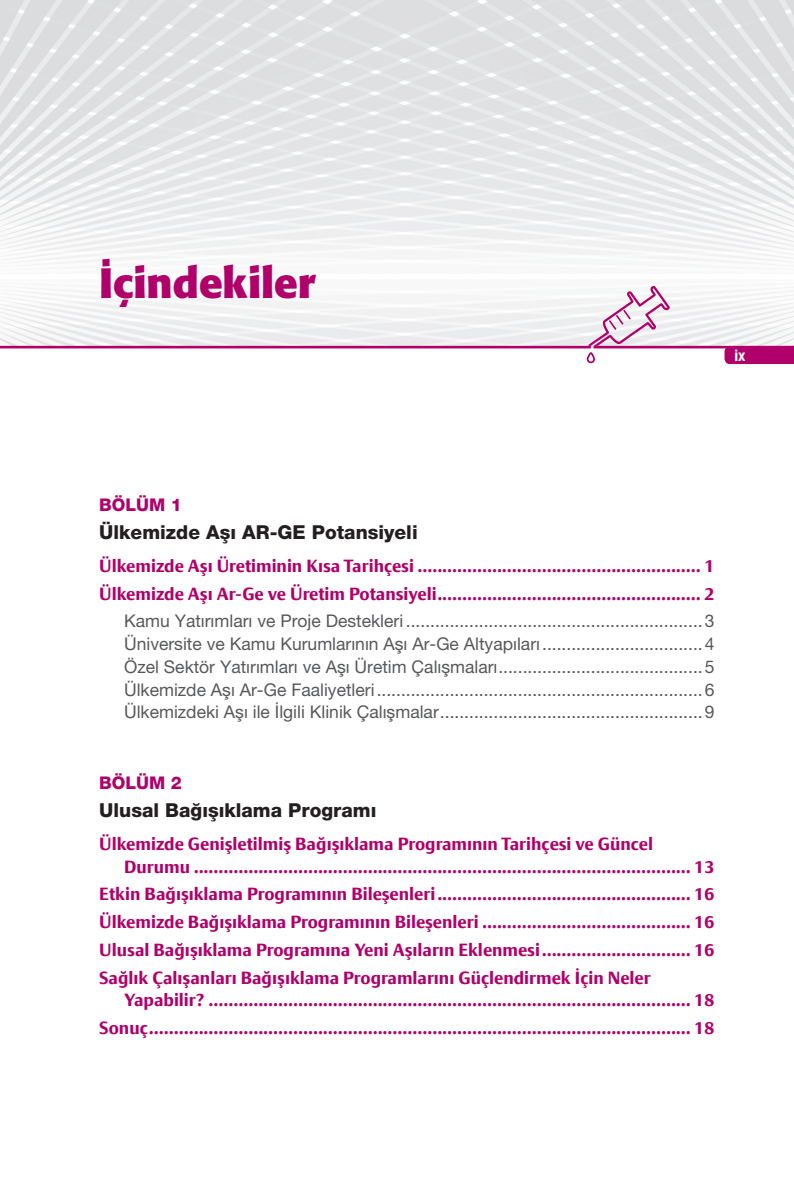
<style>
.page{position:relative;width:794px;height:1191px;background:#fff}
.page>*{position:absolute;margin:0;border:0;box-sizing:border-box;transform-origin:0 0}
.t1{font:700 42px "Formata";color:#b0016a}
.t2{font:800 19.25px "Helvetica Neu";color:#231f20}
.t3{font:700 17.5px/27.7px "Taxon";color:#b0016a}
.t4{font:17.5px/22.8px "Helvetica Neu Roman";color:#57585a;text-align:justify}
.t5{font:800 17.5px "Helvetica Neu";color:#b0016a}
.t6{font:700 15.75px "Helvetica 77 Cn";color:#fff}
</style>
<div class="page">
<img style="left:0;top:0;width:794px;height:347px">
<svg style="left:724px;top:348px;width:70px;height:16px"></svg>
<svg style="left:588px;top:286px;width:82px;height:60px"></svg>
<svg style="left:587px;top:352px;width:8px;height:11px"></svg>
<hr style="left:0;top:346px;width:591px;height:2px;background:#b0016a">
<hr style="left:593px;top:346px;width:201px;height:2px;background:#b0016a">
<h1 class="t1" style="left:99px;top:256px;width:218px">İçindekiler</h1>
<p class="t6" style="left:734px;top:346px;width:13px">ix</p>
<p class="t5" style="left:99px;top:494px;width:84px">BÖLÜM 1</p>
<p class="t2" style="left:99px;top:521px;width:320px">Ülkemizde Aşı AR-GE Potansiyeli</p>
<p class="t3" style="left:99px;top:551px;width:617px">Ülkemizde Aşı Üretiminin Kısa Tarihçesi ......................................................... 1<br>Ülkemizde Aşı Ar-Ge ve Üretim Potansiyeli..................................................... 2</p>
<p class="t4" style="left:124px;top:609px;width:592px">Kamu Yatırımları ve Proje Destekleri .............................................................3<br>Üniversite ve Kamu Kurumlarının Aşı Ar-Ge Altyapıları.................................4<br>Özel Sektör Yatırımları ve Aşı Üretim Çalışmaları..........................................5<br>Ülkemizde Aşı Ar-Ge Faaliyetleri...................................................................6<br>Ülkemizdeki Aşı ile İlgili Klinik Çalışmalar......................................................9</p>
<p class="t5" style="left:99px;top:772px;width:84px">BÖLÜM 2</p>
<p class="t2" style="left:99px;top:799px;width:279px">Ulusal Bağışıklama Programı</p>
<p class="t3" style="left:124px;top:832px;width:592px;line-height:22.8px;text-indent:-25px">Ülkemizde Genişletilmiş Bağışıklama Programının Tarihçesi ve Güncel<br>Durumu .................................................................................................... 13</p>
<p class="t3" style="left:99px;top:880px;width:617px;text-align:justify">Etkin Bağışıklama Programının Bileşenleri................................................... 16<br>Ülkemizde Bağışıklama Programının Bileşenleri .......................................... 16<br>Ulusal Bağışıklama Programına Yeni Aşıların Eklenmesi.............................. 16<br>Sağlık Çalışanları Bağışıklama Programlarını Güçlendirmek İçin Neler</p>
<p class="t3" style="left:99px;top:986px;width:617px;text-align:right">Yapabilir? ................................................................................................. 18<br>Sonuç............................................................................................................. 18</p>
</div>
